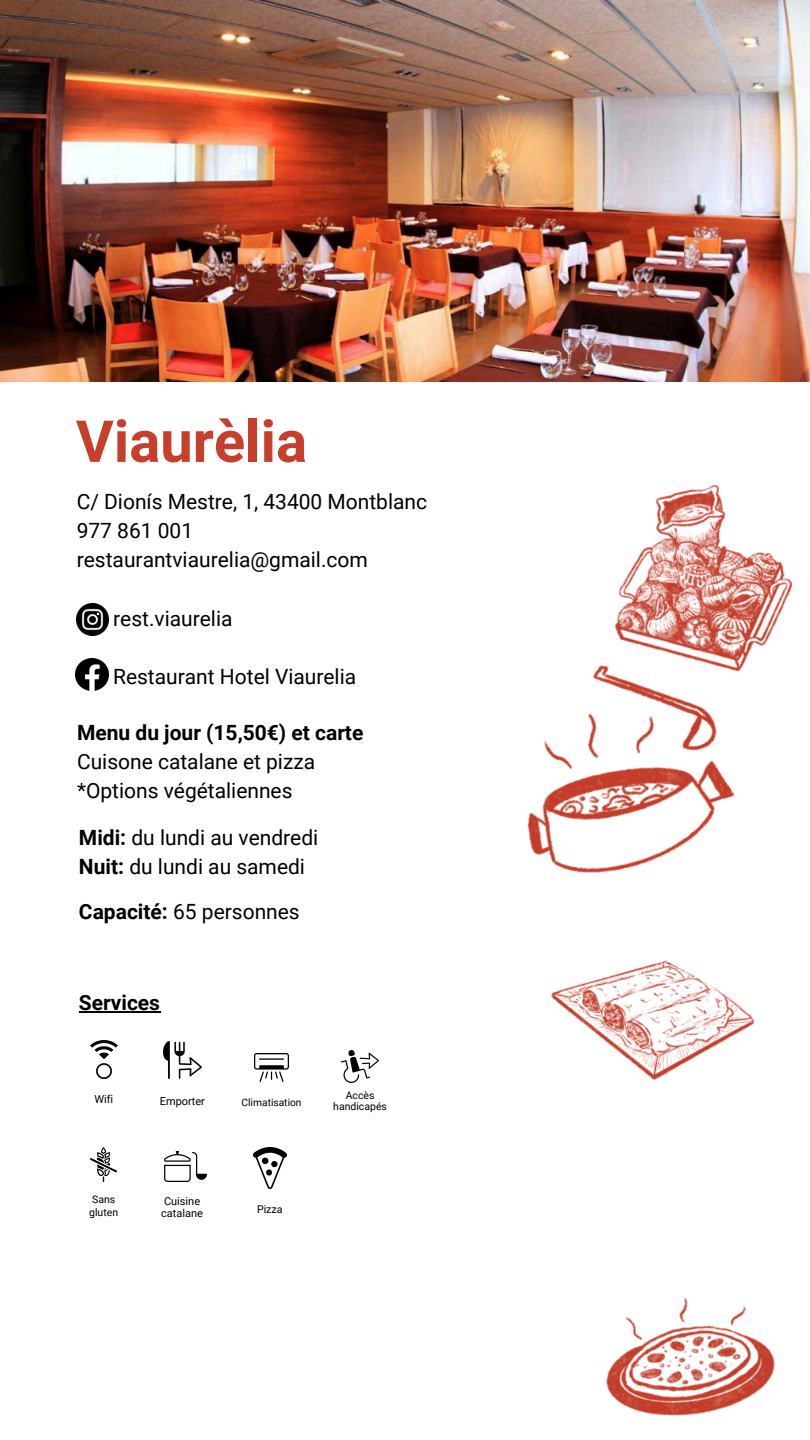
<style>
.page{position:relative;width:810px;height:1440px;background:#fff}
.page>*{position:absolute;margin:0;border:0;box-sizing:border-box;transform-origin:0 0}
.t1{font:700 58px "Roboto";color:#c73e2a}
.t2{font:21px/29.2px "Roboto";color:#000}
.t3{font:700 21px "Roboto";color:#000}
.t4{font:11px "Roboto";color:#000}
.t5{font:10.7px "Roboto";color:#000}
.t6{font:10.5px "Roboto";color:#000}
.t7{font:10.2px "Roboto";color:#000}
.s1{font-weight:700}
</style>
<div class="page">
<img style="left:0;top:0;width:810px;height:382px">
<img style="left:606px;top:1298px;width:169px;height:118px">
<img style="left:527px;top:718px;width:208px;height:155px">
<img style="left:90px;top:1041px;width:27px;height:37px">
<img style="left:163px;top:1041px;width:39px;height:38px">
<img style="left:588px;top:484px;width:205px;height:234px">
<img style="left:551px;top:960px;width:204px;height:121px">
<img style="left:76px;top:658px;width:32px;height:33px">
<img style="left:254px;top:1054px;width:35px;height:27px">
<img style="left:91px;top:1147px;width:25px;height:35px">
<img style="left:165px;top:1151px;width:41px;height:30px">
<hr style="left:79px;top:1012px;width:81px;height:1px;background:#000">
<img style="left:76px;top:604px;width:33px;height:32px">
<img style="left:341px;top:1050px;width:38px;height:33px">
<img style="left:254px;top:1148px;width:33px;height:40px">
<h3 class="t1" style="left:76px;top:408px;width:233px">Viaurèlia</h3>
<p class="t2" style="left:77px;top:487px;width:352px">C/ Dionís Mestre, 1, 43400 Montblanc<br>977 861 001 restaurantviaurelia@gmail.com</p>
<h1 class="t2" style="left:113px;top:604px;width:121px">rest.viaurelia</h1>
<p class="t2" style="left:113px;top:663px;width:245px">Restaurant Hotel Viaurelia</p>
<h2 class="t2" style="left:77px;top:718px;width:288px"><span class="s1">Menu du jour (15,50€) et carte<br></span>Cuisone catalane et pizza *Options végétaliennes</h2>
<p class="t2" style="left:79px;top:823px;width:241px"><span class="s1">Midi:</span> du lundi au vendredi<br><span class="s1">Nuit:</span> du lundi au samedi</p>
<p class="t2" style="left:79px;top:897px;width:222px"><span class="s1">Capacité:</span> 65 personnes</p>
<h3 class="t3" style="left:79px;top:991px;width:83px">Services</h3>
<h3 class="t4" style="left:94px;top:1093px;width:20px">Wifi</h3>
<h3 class="t4" style="left:160px;top:1095px;width:47px">Emporter</h3>
<h3 class="t6" style="left:92px;top:1194px;width:25px">Sans</h3>
<h3 class="t6" style="left:89px;top:1206px;width:30px">gluten</h3>
<p class="t4" style="left:164px;top:1195px;width:38px">Cuisine</p>
<p class="t4" style="left:161px;top:1207px;width:43px">catalane</p>
<p class="t7" style="left:242px;top:1096px;width:62px">Climatisation</p>
<p class="t6" style="left:346px;top:1089px;width:30px">Accès</p>
<p class="t6" style="left:333px;top:1100px;width:55px">handicapés</p>
<p class="t5" style="left:257px;top:1203px;width:27px">Pizza</p>
</div>
